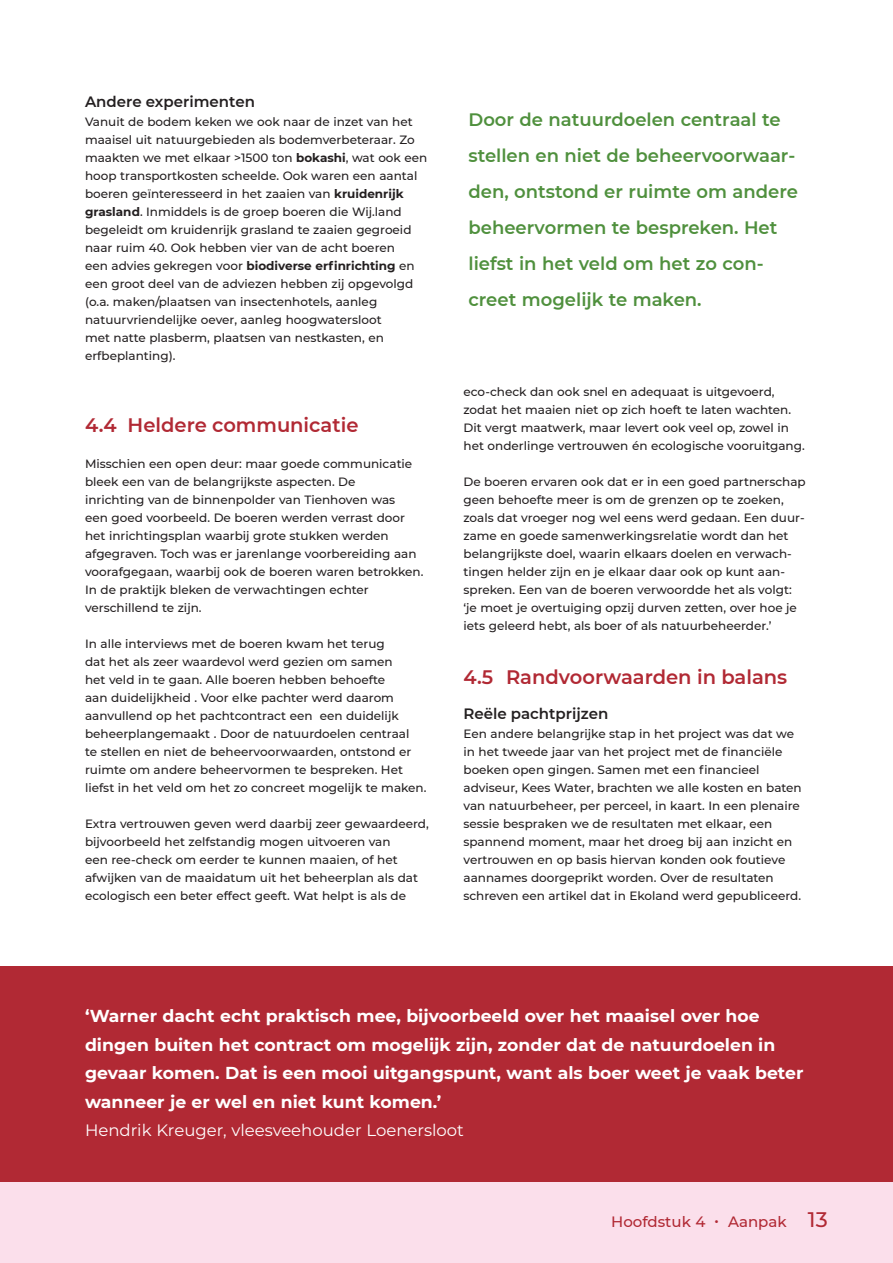
<style>
.page{position:relative;width:893px;height:1263px;background:#fff}
.page>*{position:absolute;margin:0;border:0;box-sizing:border-box;transform-origin:0 0}
.paragraafkop_1{font:600 19.5px "Montserrat";color:#b12934}
.streamer{font:600 18px/36px "Montserrat";color:#4f903d}
.uitspraak{font:700 17.25px/28.5px "Montserrat";color:#fff}
.uitspraak-naam{font:16.5px "Montserrat";color:#fff}
.parafgraafkop_2{font:600 15px "Montserrat";color:#231f20}
.t1{font:500 15px "Montserrat";color:#b12934}
.brood{font:500 12px/18px "Montserrat";color:#231f20}
.s1{font-weight:700}
.s2{font-size:21px}
</style>
<div class="page">
<div style="left:0;top:1182px;width:893px;height:81px;background:#fbdfeb"></div>
<div style="left:0;top:967px;width:893px;height:215px;background:#b12934"></div>
<p class="parafgraafkop_2" style="left:85px;top:91px;width:171px">Andere experimenten</p>
<p class="brood" style="left:85px;top:112px;width:344px">Vanuit de bodem keken we ook naar de inzet van het maaisel uit natuurgebieden als bodemverbeteraar. Zo maakten we met elkaar &gt;1500 ton <span class="s1">bokashi</span>, wat ook een hoop transportkosten scheelde. Ook waren een aantal boeren geïnteresseerd in het zaaien van <span class="s1">kruidenrijk grasland</span>. Inmiddels is de groep boeren die Wij.land begeleidt om kruidenrijk grasland te zaaien gegroeid naar ruim 40. Ook hebben vier van de acht boeren<br>een advies gekregen voor <span class="s1">biodiverse erfinrichting</span> en een groot deel van de adviezen hebben zij opgevolgd (o.a. maken/plaatsen van insectenhotels, aanleg natuurvriendelijke oever, aanleg hoogwatersloot<br>met natte plasberm, plaatsen van nestkasten, en erfbeplanting).</p>
<p class="paragraafkop_1" style="left:85px;top:411px;width:275px">4.4 Heldere communicatie</p>
<p class="brood" style="left:85px;top:454px;width:340px">Misschien een open deur: maar goede communicatie bleek een van de belangrijkste aspecten. De<br>inrichting van de binnenpolder van Tienhoven was<br>een goed voorbeeld. De boeren werden verrast door het inrichtingsplan waarbij grote stukken werden afgegraven. Toch was er jarenlange voorbereiding aan voorafgegaan, waarbij ook de boeren waren betrokken.<br>In de praktijk bleken de verwachtingen echter verschillend te zijn.</p>
<p class="brood" style="left:85px;top:634px;width:343px">In alle interviews met de boeren kwam het terug<br>dat het als zeer waardevol werd gezien om samen<br>het veld in te gaan. Alle boeren hebben behoefte<br>aan duidelijkheid . Voor elke pachter werd daarom aanvullend op het pachtcontract een een duidelijk beheerplangemaakt . Door de natuurdoelen centraal<br>te stellen en niet de beheervoorwaarden, ontstond er ruimte om andere beheervormen te bespreken. Het liefst in het veld om het zo concreet mogelijk te maken.</p>
<p class="brood" style="left:85px;top:814px;width:345px">Extra vertrouwen geven werd daarbij zeer gewaardeerd, bijvoorbeeld het zelfstandig mogen uitvoeren van<br>een ree-check om eerder te kunnen maaien, of het afwijken van de maaidatum uit het beheerplan als dat ecologisch een beter effect geeft. Wat helpt is als de</p>
<p class="streamer" style="left:468px;top:101px;width:331px">Door de natuurdoelen centraal te stellen en niet de beheervoorwaar&shy;den, ontstond er ruimte om andere beheervormen te bespreken. Het liefst in het veld om het zo con&shy;creet mogelijk te maken.</p>
<p class="brood" style="left:463px;top:382px;width:343px">eco-check dan ook snel en adequaat is uitgevoerd, zodat het maaien niet op zich hoeft te laten wachten.<br>Dit vergt maatwerk, maar levert ook veel op, zowel in het onderlinge vertrouwen én ecologische vooruitgang.</p>
<p class="brood" style="left:463px;top:472px;width:344px">De boeren ervaren ook dat er in een goed partnerschap geen behoefte meer is om de grenzen op te zoeken, zoals dat vroeger nog wel eens werd gedaan. Een duur&shy;zame en goede samenwerkingsrelatie wordt dan het belangrijkste doel, waarin elkaars doelen en verwach&shy;tingen helder zijn en je elkaar daar ook op kunt aan&shy;spreken. Een van de boeren verwoordde het als volgt: ‘je moet je overtuiging opzij durven zetten, over hoe je iets geleerd hebt, als boer of als natuurbeheerder.’</p>
<p class="paragraafkop_1" style="left:463px;top:663px;width:325px">4.5 Randvoorwaarden in balans</p>
<p class="parafgraafkop_2" style="left:463px;top:703px;width:146px">Reële pachtprijzen</p>
<p class="brood" style="left:463px;top:724px;width:340px">Een andere belangrijke stap in het project was dat we in het tweede jaar van het project met de financiële boeken open gingen. Samen met een financieel adviseur, Kees Water, brachten we alle kosten en baten van natuurbeheer, per perceel, in kaart. In een plenaire sessie bespraken we de resultaten met elkaar, een spannend moment, maar het droeg bij aan inzicht en vertrouwen en op basis hiervan konden ook foutieve aannames doorgeprikt worden. Over de resultaten schreven een artikel dat in Ekoland werd gepubliceerd.</p>
<p class="uitspraak" style="left:85px;top:1001px;width:720px">‘Warner dacht echt praktisch mee, bijvoorbeeld over het maaisel over hoe dingen buiten het contract om mogelijk zijn, zonder dat de natuurdoelen in gevaar komen. Dat is een mooi uitgangspunt, want als boer weet je vaak beter wanneer je er wel en niet kunt komen.’</p>
<p class="uitspraak-naam" style="left:85px;top:1119px;width:380px">Hendrik Kreuger, vleesveehouder Loenersloot</p>
<p class="t1" style="left:611px;top:1211px;width:218px">Hoofdstuk 4 • Aanpak <span class="s2">13</span></p>
</div>
